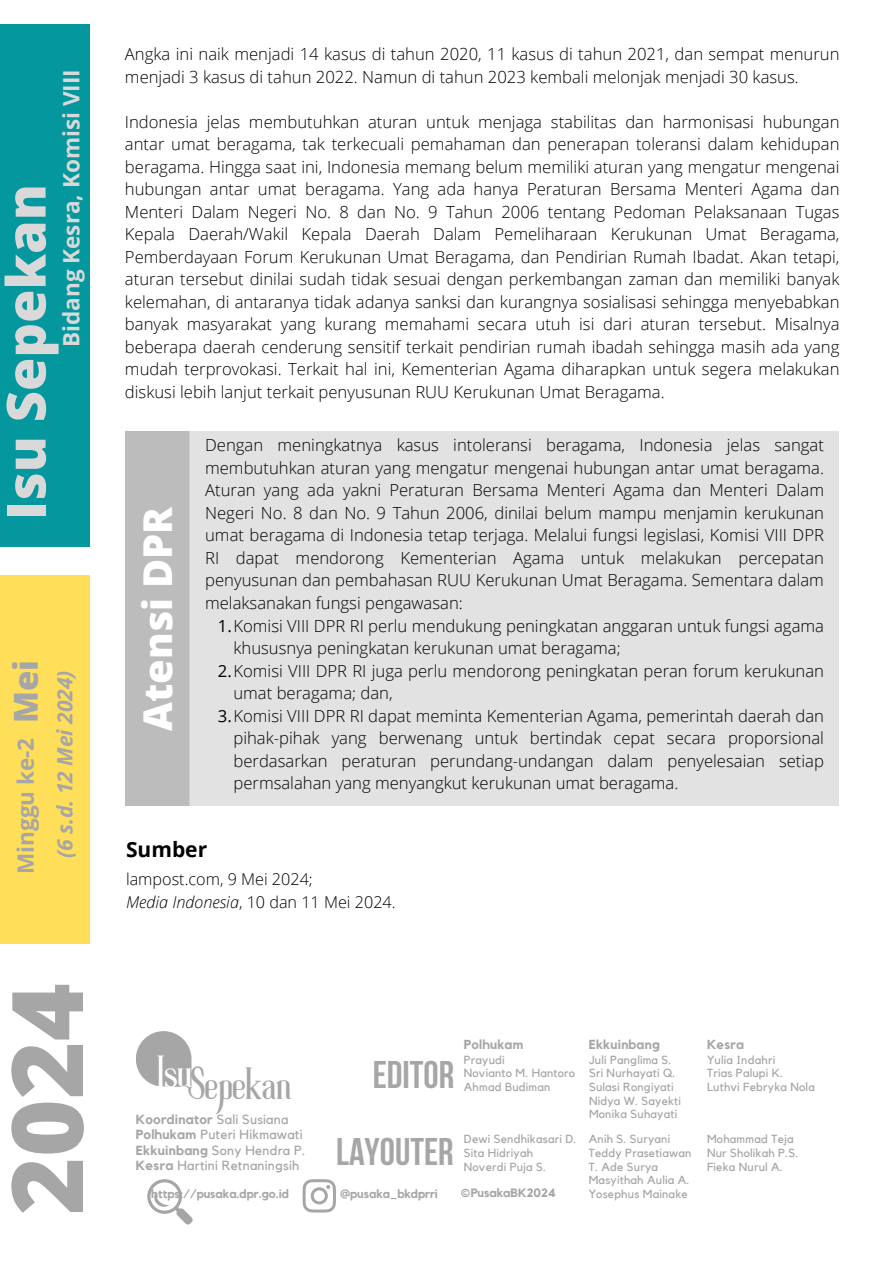
<style>
.page{position:relative;width:894px;height:1264px;background:#fff}
.page>*{position:absolute;margin:0;border:0;box-sizing:border-box;transform-origin:0 0}
.t1{font:800 98.85px "Open Sans";color:#a6a6a6}
.t2{font:800 54px "Open Sans";color:#d9d9d9}
.t3{font:40.65px "Roller Coaster";color:#a6a6a6}
.t4{font:40.65px "Roller Coaster";color:#fff}
.t5{font:800 39.75px "Open Sans";color:#fff}
.t6{font:700 38.4px "Bebas Neue";color:#a6a6a6}
.t7{font:800 33px "Open Sans";color:#a6a6a6}
.t8{font:700 22.5px "Open Sans";color:#d9d9d9}
.t9{font:700 22.5px "Open Sans";color:#a6a6a6}
.t10{font:italic 700 21px "Open Sans";color:#a6a6a6}
.t11{font:700 21px "Open Sans";color:#000}
.t12{font:300 16.65px/22.5px "Open Sans";color:#000;text-align:justify}
.t13{font:300 16.2px "Open Sans";color:#000}
.t14{font:13.2px "Kollektif";letter-spacing:.02em;color:#a6a6a6}
.t15{font:700 13.2px "Kollektif";letter-spacing:.02em;color:#a6a6a6}
.t16{font:700 13.05px "Kollektif";letter-spacing:.02em;color:#a6a6a6}
.t17{font:700 12px "Kollektif";color:#a6a6a6}
.t18{font:11.7px "Kollektif";letter-spacing:.02em;color:#a6a6a6}
.s1{font-weight:400}
.s2{font-style:italic}
.s3{font-weight:700}
</style>
<div class="page">
<div style="left:125px;top:431px;width:64px;height:374px;background:#bcbcbc"></div>
<div style="left:189px;top:431px;width:649px;height:374px;background:#e2e2e2"></div>
<div style="left:0;top:25px;width:89px;height:522px;background:#04979d"></div>
<div style="left:0;top:575px;width:89px;height:368px;background:#ffde59"></div>
<svg style="left:136px;top:1031px;width:55px;height:55px;background:#b3b3b3"></svg>
<svg style="left:302px;top:1179px;width:34px;height:33px"></svg>
<svg style="left:147px;top:1179px;width:46px;height:45px"></svg>
<p class="t8" style="left:55px;top:347px;width:279px;rotate:-90deg">Bidang Kesra, Komisi VIII</p>
<p class="t2" style="left:-12px;top:520px;width:337px;rotate:-90deg">Isu Sepekan</p>
<p class="t7" style="left:2px;top:723px;width:65px;rotate:-90deg">Mei</p>
<p class="t9" style="left:10px;top:874px;width:138px;rotate:-90deg">Minggu ke-2</p>
<p class="t10" style="left:50px;top:858px;width:191px;rotate:-90deg">(6 s.d. 12 Mei 2024)</p>
<p class="t1" style="left:-23px;top:1214px;width:233px;rotate:-90deg">2024</p>
<p class="t12" style="left:125px;top:43px;width:715px">Angka ini naik menjadi 14 kasus di tahun 2020, 11 kasus di tahun 2021, dan sempat menurun menjadi 3 kasus di tahun 2022. Namun di tahun 2023 kembali melonjak menjadi 30 kasus.</p>
<p class="t12" style="left:125px;top:110px;width:715px">Indonesia jelas membutuhkan aturan untuk menjaga stabilitas dan harmonisasi hubungan antar umat beragama, tak terkecuali pemahaman dan penerapan toleransi dalam kehidupan beragama. Hingga saat ini, Indonesia memang belum memiliki aturan yang mengatur mengenai</p>
<p class="t12" style="left:125px;top:178px;width:715px">hubungan antar umat beragama. Yang ada hanya Peraturan Bersama Menteri Agama dan Menteri Dalam Negeri No. 8 dan No. 9 Tahun 2006 tentang Pedoman Pelaksanaan Tugas Kepala Daerah/Wakil Kepala Daerah Dalam Pemeliharaan Kerukunan Umat Beragama, Pemberdayaan Forum Kerukunan Umat Beragama, dan Pendirian Rumah Ibadat. Akan tetapi, aturan tersebut dinilai sudah tidak sesuai dengan perkembangan zaman dan memiliki banyak kelemahan, di antaranya tidak adanya sanksi dan kurangnya sosialisasi sehingga menyebabkan banyak masyarakat yang kurang memahami secara utuh isi dari aturan tersebut. Misalnya beberapa daerah cenderung sensitif terkait pendirian rumah ibadah sehingga masih ada yang mudah terprovokasi. Terkait hal ini, Kementerian Agama diharapkan untuk segera melakukan diskusi lebih lanjut terkait penyusunan RUU Kerukunan Umat Beragama.</p>
<p class="t5" style="left:130px;top:730px;width:226px;rotate:-90deg">Atensi DPR</p>
<p class="t12" style="left:205px;top:433px;width:620px">Dengan meningkatnya kasus intoleransi beragama, Indonesia jelas sangat membutuhkan aturan yang mengatur mengenai hubungan antar umat beragama.<br>Aturan yang ada yakni Peraturan Bersama Menteri Agama dan Menteri Dalam Negeri No. 8 dan No. 9 Tahun 2006, dinilai belum mampu menjamin kerukunan umat beragama di Indonesia tetap terjaga. Melalui fungsi legislasi, Komisi VIII DPR RI dapat mendorong Kementerian Agama untuk melakukan percepatan penyusunan dan pembahasan RUU Kerukunan Umat Beragama. Sementara dalam melaksanakan fungsi pengawasan:</p>
<p class="t12" style="left:233px;top:613px;width:592px;text-indent:-16px"><span class="s1">1.</span>Komisi VIII DPR RI perlu mendukung peningkatan anggaran untuk fungsi agama khususnya peningkatan kerukunan umat beragama;</p>
<p class="t12" style="left:233px;top:658px;width:592px;text-indent:-16px"><span class="s1">2.</span>Komisi VIII DPR RI juga perlu mendorong peningkatan peran forum kerukunan umat beragama; dan,</p>
<p class="t12" style="left:233px;top:703px;width:592px;text-indent:-16px"><span class="s1">3.</span>Komisi VIII DPR RI dapat meminta Kementerian Agama, pemerintah daerah dan pihak-pihak yang berwenang untuk bertindak cepat secara proporsional berdasarkan peraturan perundang-undangan dalam penyelesaian setiap permsalahan yang menyangkut kerukunan umat beragama.</p>
<p class="t11" style="left:126px;top:834px;width:83px">Sumber</p>
<p class="t13" style="left:126px;top:868px;width:188px">lampost.com, 9 Mei 2024;</p>
<h4 class="t13" style="left:126px;top:890px;width:271px"><span class="s2">Media Indonesia</span>, 10 dan 11 Mei 2024.</h4>
<h2 class="t4" style="left:157px;top:1056px;width:37px">Isu</h2>
<p class="t3" style="left:187px;top:1068px;width:105px">Sepekan</p>
<p class="t15" style="left:136px;top:1113px;width:154px">Koordinator <span class="s1">Sali Susiana</span></p>
<p class="t14" style="left:136px;top:1128px;width:168px"><span class="s3">Polhukam</span> Puteri Hikmawati</p>
<p class="t14" style="left:136px;top:1144px;width:171px"><span class="s3">Ekkuinbang</span> Sony Hendra P.</p>
<p class="t14" style="left:136px;top:1159px;width:165px"><span class="s3">Kesra</span> Hartini Retnaningsih</p>
<h6 class="t17" style="left:151px;top:1188px;width:139px">https://pusaka.dpr.go.id</h6>
<p class="t6" style="left:372px;top:1058px;width:83px">EDITOR</p>
<p class="t16" style="left:463px;top:1038px;width:61px">Polhukam</p>
<h1 class="t18" style="left:463px;top:1054px;width:42px">Prayudi</h1>
<p class="t18" style="left:463px;top:1067px;width:113px">Novianto M. Hantoro</p>
<p class="t18" style="left:463px;top:1081px;width:88px">Ahmad Budiman</p>
<h4 class="t6" style="left:336px;top:1136px;width:119px">LAYOUTER</h4>
<p class="t18" style="left:463px;top:1133px;width:114px">Dewi Sendhikasari D.</p>
<p class="t18" style="left:463px;top:1147px;width:71px">Sita Hidriyah</p>
<p class="t18" style="left:463px;top:1160px;width:84px">Noverdi Puja S.</p>
<p class="t17" style="left:340px;top:1188px;width:99px">@pusaka_bkdprri</p>
<p class="t17" style="left:460px;top:1187px;width:97px">©PusakaBK2024</p>
<p class="t16" style="left:588px;top:1038px;width:72px">Ekkuinbang</p>
<p class="t18" style="left:589px;top:1054px;width:84px">Juli Panglima S.</p>
<p class="t18" style="left:589px;top:1067px;width:88px">Sri Nurhayati Q.</p>
<p class="t18" style="left:589px;top:1081px;width:86px">Sulasi Rongiyati</p>
<p class="t18" style="left:589px;top:1095px;width:93px">Nidya W. Sayekti</p>
<p class="t18" style="left:589px;top:1108px;width:90px">Monika Suhayati</p>
<p class="t18" style="left:588px;top:1133px;width:83px">Anih S. Suryani</p>
<p class="t18" style="left:588px;top:1147px;width:104px">Teddy Prasetiawan</p>
<p class="t18" style="left:588px;top:1160px;width:71px">T. Ade Surya</p>
<p class="t18" style="left:588px;top:1174px;width:102px">Masyithah Aulia A.</p>
<h5 class="t18" style="left:588px;top:1188px;width:100px">Yosephus Mainake</h5>
<h5 class="t16" style="left:706px;top:1038px;width:39px">Kesra</h5>
<h3 class="t18" style="left:706px;top:1054px;width:70px">Yulia Indahri</h3>
<p class="t18" style="left:706px;top:1067px;width:77px">Trias Palupi K.</p>
<p class="t18" style="left:706px;top:1081px;width:109px">Luthvi Febryka Nola</p>
<p class="t18" style="left:706px;top:1133px;width:88px">Mohammad Teja</p>
<p class="t18" style="left:706px;top:1147px;width:93px">Nur Sholikah P.S.</p>
<p class="t18" style="left:706px;top:1160px;width:77px">Fieka Nurul A.</p>
</div>
